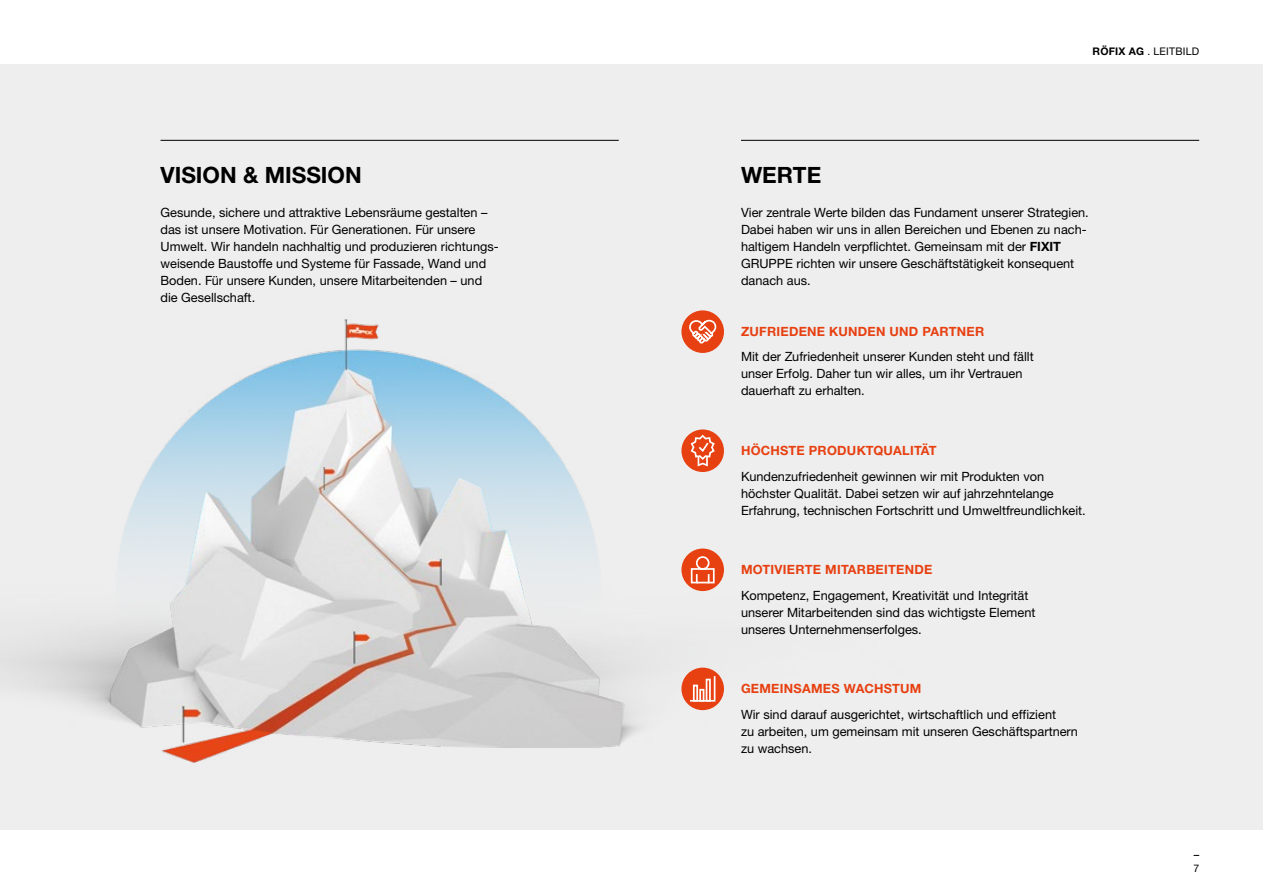
<style>
.page{position:relative;width:1263px;height:893px;background:#fff}
.page>*{position:absolute;margin:0;border:0;box-sizing:border-box;transform-origin:0 0}
.t1{font:700 22.5px "Helvetica Neue LTW1 G";color:#000}
.t2{font:12.75px/17px "Helvetica Neue LTW1 G";color:#000}
.t3{font:700 12.75px "Helvetica Neue LTW1 G";letter-spacing:.02em;color:#e74011}
.t4{font:10.5px "Helvetica Neue LTW1 G";letter-spacing:.02em;color:#000}
.s1{font-weight:700}
</style>
<div class="page">
<div style="left:0;top:64px;width:1263px;height:765px;background:#eee"></div>
<img style="left:0;top:311px;width:724px;height:452px">
<div style="left:681px;top:310px;width:43px;height:43px;background:#e74011;border-radius:50%"></div>
<svg style="left:687px;top:317px;width:30px;height:27px"></svg>
<div style="left:681px;top:429px;width:43px;height:43px;background:#e74011;border-radius:50%"></div>
<svg style="left:689px;top:433px;width:27px;height:35px"></svg>
<div style="left:681px;top:549px;width:43px;height:42px;background:#e74011;border-radius:50%"></div>
<svg style="left:690px;top:556px;width:25px;height:28px"></svg>
<div style="left:681px;top:668px;width:43px;height:42px;background:#e74011;border-radius:50%"></div>
<svg style="left:690px;top:676px;width:26px;height:26px"></svg>
<hr style="left:741px;top:140px;width:458px;height:1px;background:#000">
<hr style="left:161px;top:140px;width:458px;height:1px;background:#000">
<h1 class="t1" style="left:161px;top:161px;width:203px">VISION &amp; MISSION</h1>
<p class="t2" style="left:161px;top:204px;width:340px">Gesunde, sichere und attraktive Lebensräume gestalten – das ist unsere Motivation. Für Generationen. Für unsere Umwelt. Wir handeln nachhaltig und produzieren richtungs&shy;weisende Baustoffe und Systeme für Fassade, Wand und Boden. Für unsere Kunden, unsere Mitarbeitenden – und die Gesellschaft.</p>
<h1 class="t1" style="left:741px;top:161px;width:82px">WERTE</h1>
<p class="t4" style="left:1092px;top:45px;width:108px"><span class="s1">RÖFIX AG</span> . LEITBILD</p>
<p class="t2" style="left:741px;top:204px;width:349px">Vier zentrale Werte bilden das Fundament unserer Strategien.<br>Dabei haben wir uns in allen Bereichen und Ebenen zu nach&shy;haltigem Handeln verpflichtet. Gemeinsam mit der <span class="s1">FIXIT </span>GRUPPE richten wir unsere Geschäftstätigkeit konsequent danach aus.</p>
<p class="t3" style="left:741px;top:324px;width:245px">ZUFRIEDENE KUNDEN UND PARTNER</p>
<p class="t2" style="left:741px;top:348px;width:294px">Mit der Zufriedenheit unserer Kunden steht und fällt unser Erfolg. Daher tun wir alles, um ihr Vertrauen dauerhaft zu erhalten.</p>
<p class="t3" style="left:741px;top:443px;width:197px">HÖCHSTE PRODUKTQUALITÄT</p>
<p class="t2" style="left:741px;top:467px;width:346px">Kundenzufriedenheit gewinnen wir mit Produkten von höchster Qualität. Dabei setzen wir auf jahrzehntelange<br>Erfahrung, technischen Fortschritt und Umweltfreundlichkeit.</p>
<p class="t3" style="left:741px;top:562px;width:193px">MOTIVIERTE MITARBEITENDE</p>
<p class="t2" style="left:741px;top:586px;width:296px">Kompetenz, Engagement, Kreativität und Integrität unserer Mitarbeitenden sind das wichtigste Element unseres Unternehmenserfolges.</p>
<p class="t3" style="left:741px;top:681px;width:182px">GEMEINSAMES WACHSTUM</p>
<p class="t2" style="left:741px;top:706px;width:338px">Wir sind darauf ausgerichtet, wirtschaftlich und effizient<br>zu arbeiten, um gemeinsam mit unseren Geschäftspartnern zu wachsen.</p>
<p class="t4" style="left:1193px;top:861px;width:7px">7</p>
</div>
